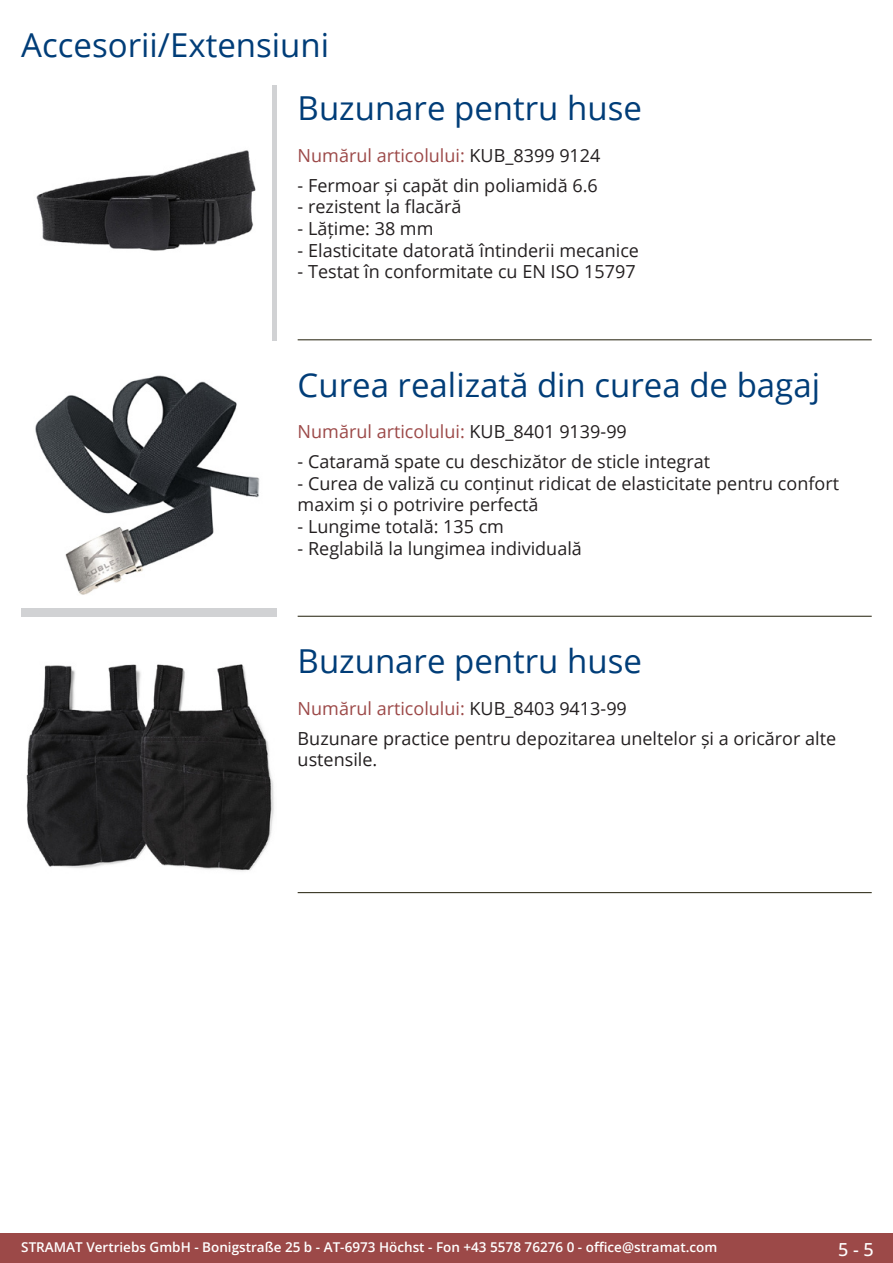
<style>
.page{position:relative;width:893px;height:1263px;background:#fff}
.page>*{position:absolute;margin:0;border:0;box-sizing:border-box;transform-origin:0 0}
.Produkttitel{font:33px "Open Sans";color:#003d78}
.RastTitel{font:33px "Open Sans";color:#003d78}
.Beschreibung_Text{font:18px/21.6px "Open Sans";color:#231f20}
.TechDaten_Überschrif{font:18px "Open Sans";color:#9c4948}
.t1{font:500 18px "Open Sans";color:#fff}
.t2{font:600 13.5px "Open Sans";color:#fff}
.s1{color:#231f20}
</style>
<div class="page">
<div style="left:0;top:1233px;width:893px;height:30px;background:#9c4948"></div>
<hr style="left:298px;top:340px;width:574px;height:1px;background:#201d08">
<hr style="left:298px;top:616px;width:574px;height:1px;background:#201d08">
<hr style="left:298px;top:892px;width:574px;height:1px;background:#201d08">
<img style="left:36px;top:150px;width:220px;height:101px">
<div style="left:21px;top:361px;width:255px;height:256px;background:#d1d2d4"></div>
<img style="left:21px;top:361px;width:255px;height:247px">
<img style="left:26px;top:664px;width:248px;height:207px">
<p class="RastTitel" style="left:21px;top:22px;width:309px">Accesorii/Extensiuni</p>
<p class="Produkttitel" style="left:298px;top:86px;width:346px">Buzunare pentru huse</p>
<p class="TechDaten_Überschrif" style="left:298px;top:143px;width:304px">Numărul articolului: <span class="s1">KUB_8399 9124</span></p>
<p class="Beschreibung_Text" style="left:298px;top:174px;width:302px">- Fermoar și capăt din poliamidă 6.6</p>
<p class="Beschreibung_Text" style="left:298px;top:196px;width:165px">- rezistent la flacără</p>
<p class="Beschreibung_Text" style="left:298px;top:217px;width:137px">- Lățime: 38 mm</p>
<p class="Beschreibung_Text" style="left:298px;top:239px;width:343px">- Elasticitate datorată întinderii mecanice</p>
<p class="Beschreibung_Text" style="left:298px;top:260px;width:340px">- Testat în conformitate cu EN ISO 15797</p>
<p class="Produkttitel" style="left:298px;top:362px;width:524px">Curea realizată din curea de bagaj</p>
<p class="TechDaten_Überschrif" style="left:298px;top:420px;width:331px">Numărul articolului: <span class="s1">KUB_8401 9139-99</span></p>
<p class="Beschreibung_Text" style="left:298px;top:450px;width:414px">- Cataramă spate cu deschizător de sticle integrat</p>
<p class="Beschreibung_Text" style="left:298px;top:472px;width:543px">- Curea de valiză cu conținut ridicat de elasticitate pentru confort maxim și o potrivire perfectă</p>
<p class="Beschreibung_Text" style="left:298px;top:515px;width:208px">- Lungime totală: 135 cm</p>
<p class="Beschreibung_Text" style="left:298px;top:537px;width:286px">- Reglabilă la lungimea individuală</p>
<p class="Produkttitel" style="left:298px;top:638px;width:346px">Buzunare pentru huse</p>
<p class="TechDaten_Überschrif" style="left:298px;top:696px;width:331px">Numărul articolului: <span class="s1">KUB_8403 9413-99</span></p>
<p class="Beschreibung_Text" style="left:298px;top:727px;width:540px">Buzunare practice pentru depozitarea uneltelor și a oricăror alte ustensile.</p>
<p class="t2" style="left:21px;top:1238px;width:698px">STRAMAT Vertriebs GmbH - Bonigstraße 25 b - AT-6973 Höchst - Fon +43 5578 76276 0 - office@stramat.com</p>
<p class="t1" style="left:838px;top:1237px;width:37px">5 - 5</p>
</div>
